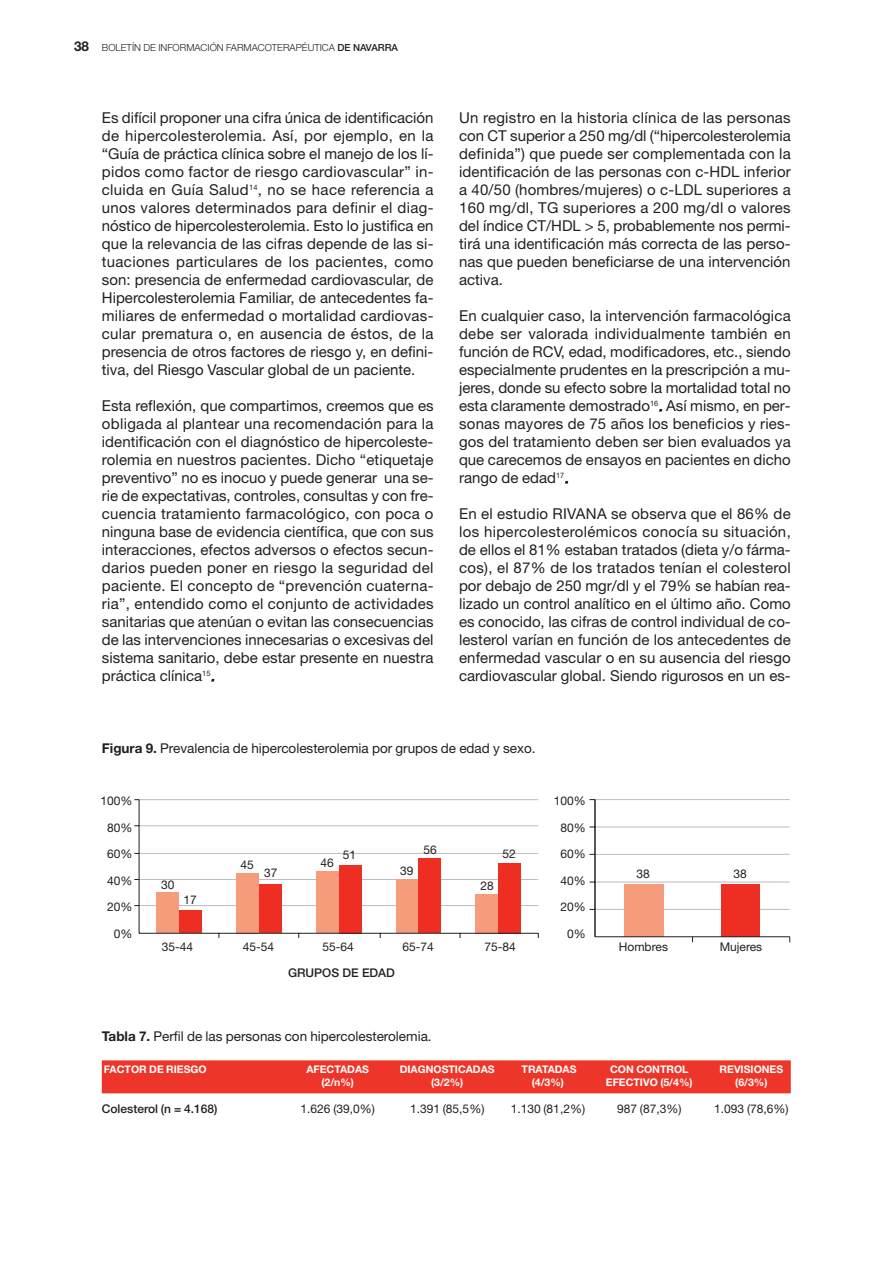
<style>
.page{position:relative;width:893px;height:1263px;background:#fff}
.page>*{position:absolute;margin:0;border:0;box-sizing:border-box;transform-origin:0 0}
.t1{font:15px/18px "Helvetica Neue";color:#231f20;text-align:justify}
.t2{font:13.5px "Helvetica Neue";color:#231f20}
.t3{font:12px "Helvetica Neue";color:#231f20}
.t4{font:500 12px "Helvetica Neue";color:#231f20}
.t5{font:700 10.5px "Helvetica Neue";color:#fff}
.t6{font:300 9.75px "Helvetica Neue";color:#231f20}
.s1{font-weight:700;font-size:13.5px}
.s2{font-weight:500}
.s3{font-style:italic}
.s4{font-weight:700}
</style>
<div class="page">
<div style="left:102px;top:1060px;width:689px;height:33px;background:#ee3529"></div>
<hr style="left:139px;top:905px;width:399px;height:1px;background:#bcbdc0">
<hr style="left:139px;top:879px;width:399px;height:1px;background:#bcbdc0">
<hr style="left:139px;top:853px;width:399px;height:1px;background:#bcbdc0">
<hr style="left:139px;top:825px;width:399px;height:1px;background:#bcbdc0">
<hr style="left:139px;top:799px;width:399px;height:1px;background:#bcbdc0">
<div style="left:156px;top:893px;width:23px;height:40px;background:#f69b7b"></div>
<div style="left:236px;top:873px;width:23px;height:60px;background:#f69b7b"></div>
<div style="left:316px;top:871px;width:23px;height:62px;background:#f69b7b"></div>
<div style="left:396px;top:879px;width:22px;height:54px;background:#f69b7b"></div>
<div style="left:475px;top:894px;width:23px;height:39px;background:#f69b7b"></div>
<div style="left:179px;top:910px;width:23px;height:23px;background:#ee2e22"></div>
<div style="left:259px;top:884px;width:23px;height:49px;background:#ee2e22"></div>
<div style="left:339px;top:865px;width:22px;height:68px;background:#ee2e22"></div>
<div style="left:418px;top:858px;width:23px;height:75px;background:#ee2e22"></div>
<div style="left:498px;top:863px;width:23px;height:70px;background:#ee2e22"></div>
<hr style="left:595px;top:909px;width:195px;height:1px;background:#bcbdc0">
<hr style="left:595px;top:882px;width:195px;height:1px;background:#bcbdc0">
<hr style="left:595px;top:854px;width:195px;height:1px;background:#bcbdc0">
<hr style="left:595px;top:827px;width:195px;height:1px;background:#bcbdc0">
<hr style="left:595px;top:799px;width:195px;height:1px;background:#bcbdc0">
<div style="left:624px;top:884px;width:39px;height:53px;background:#f69b7b"></div>
<div style="left:721px;top:884px;width:39px;height:53px;background:#ee2e22"></div>
<hr style="left:595px;top:936px;width:195px;height:1px;background:#231f20">
<hr style="left:595px;top:800px;width:1px;height:137px;background:#231f20">
<hr style="left:594px;top:800px;width:1px;height:137px;background:#231f20">
<hr style="left:139px;top:933px;width:399px;height:1px;background:#231f20">
<hr style="left:139px;top:800px;width:1px;height:133px;background:#231f20">
<p class="t6" style="left:74px;top:44px;width:325px"><span class="s1">38</span> BOLETÍN DE INFORMACIÓN FARMACOTERAPÉUTICA <span class="s2">DE NAVARRA</span></p>
<p class="t1" style="left:102px;top:110px;width:333px">Es difícil proponer una cifra única de identificación de hipercolesterolemia. Así, por ejemplo, en la “Guía de práctica clínica sobre el manejo de los lí&shy;pidos como factor de riesgo cardiovascular” in&shy;cluida en Guía Salud<sup>14</sup>, no se hace referencia a unos valores determinados para definir el diag&shy;nóstico de hipercolesterolemia. Esto lo justifica en que la relevancia de las cifras depende de las si&shy;tuaciones particulares de los pacientes, como son: presencia de enfermedad cardiovascular, de Hipercolesterolemia Familiar, de antecedentes fa&shy;miliares de enfermedad o mortalidad cardiovas&shy;cular prematura o, en ausencia de éstos, de la presencia de otros factores de riesgo y, en defini&shy;tiva, del Riesgo Vascular global de un paciente.</p>
<p class="t1" style="left:102px;top:398px;width:333px">Esta reflexión, que compartimos, creemos que es obligada al plantear una recomendación para la identificación con el diagnóstico de hipercoleste&shy;rolemia en nuestros pacientes. Dicho “etiquetaje preventivo” no es inocuo y puede generar una se&shy;rie de expectativas, controles, consultas y con fre&shy;cuencia tratamiento farmacológico, con poca o ninguna base de evidencia científica, que con sus interacciones, efectos adversos o efectos secun&shy;darios pueden poner en riesgo la seguridad del paciente. El concepto de “prevención cuaterna&shy;ria”, entendido como el conjunto de actividades sanitarias que atenúan o evitan las consecuencias de las intervenciones innecesarias o excesivas del sistema sanitario, debe estar presente en nuestra práctica clínica<sup>15</sup><span class="s3">.</span></p>
<p class="t1" style="left:459px;top:110px;width:333px">Un registro en la historia clínica de las personas con CT superior a 250 mg/dl (“hipercolesterolemia definida”) que puede ser complementada con la identificación de las personas con c-HDL inferior a 40/50 (hombres/mujeres) o c-LDL superiores a 160 mg/dl, TG superiores a 200 mg/dl o valores del índice CT/HDL &gt; 5, probablemente nos permi&shy;tirá una identificación más correcta de las perso&shy;nas que pueden beneficiarse de una intervención activa.</p>
<p class="t1" style="left:459px;top:308px;width:333px">En cualquier caso, la intervención farmacológica debe ser valorada individualmente también en función de RCV, edad, modificadores, etc., siendo especialmente prudentes en la prescripción a mu&shy;jeres, donde su efecto sobre la mortalidad total no esta claramente demostrado<sup>16</sup><span class="s3">.</span>Así mismo, en per&shy;sonas mayores de 75 años los beneficios y ries&shy;gos del tratamiento deben ser bien evaluados ya que carecemos de ensayos en pacientes en dicho rango de edad<sup>17</sup><span class="s3">.</span></p>
<p class="t1" style="left:459px;top:506px;width:333px">En el estudio RIVANA se observa que el 86% de los hipercolesterolémicos conocía su situación, de ellos el 81% estaban tratados (dieta y/o fárma&shy;cos), el 87% de los tratados tenían el colesterol por debajo de 250 mgr/dl y el 79% se habían rea&shy;lizado un control analítico en el último año. Como es conocido, las cifras de control individual de co&shy;lesterol varían en función de los antecedentes de enfermedad vascular o en su ausencia del riesgo cardiovascular global. Siendo rigurosos en un es-</p>
<p class="t2" style="left:102px;top:743px;width:435px"><span class="s4">Figura 9.</span> Prevalencia de hipercolesterolemia por grupos de edad y sexo.</p>
<p class="t3" style="left:100px;top:796px;width:34px">100%</p>
<p class="t3" style="left:107px;top:823px;width:27px">80%</p>
<p class="t3" style="left:107px;top:850px;width:27px">60%</p>
<p class="t3" style="left:107px;top:876px;width:27px">40%</p>
<p class="t3" style="left:107px;top:903px;width:27px">20%</p>
<p class="t3" style="left:114px;top:929px;width:20px">0%</p>
<p class="t3" style="left:161px;top:881px;width:15px">30</p>
<p class="t3" style="left:183px;top:896px;width:15px">17</p>
<p class="t3" style="left:241px;top:861px;width:15px">45</p>
<p class="t3" style="left:264px;top:868px;width:15px">37</p>
<p class="t3" style="left:321px;top:858px;width:15px">46</p>
<p class="t3" style="left:343px;top:851px;width:15px">51</p>
<p class="t3" style="left:400px;top:866px;width:15px">39</p>
<p class="t3" style="left:423px;top:845px;width:15px">56</p>
<p class="t3" style="left:480px;top:881px;width:15px">28</p>
<p class="t3" style="left:503px;top:849px;width:15px">52</p>
<p class="t3" style="left:162px;top:943px;width:33px">35-44</p>
<p class="t3" style="left:243px;top:943px;width:33px">45-54</p>
<p class="t3" style="left:322px;top:943px;width:33px">55-64</p>
<p class="t3" style="left:402px;top:943px;width:33px">65-74</p>
<p class="t3" style="left:484px;top:943px;width:33px">75-84</p>
<p class="t4" style="left:288px;top:969px;width:108px">GRUPOS DE EDAD</p>
<p class="t3" style="left:554px;top:796px;width:34px">100%</p>
<p class="t3" style="left:560px;top:823px;width:27px">80%</p>
<p class="t3" style="left:560px;top:850px;width:27px">60%</p>
<p class="t3" style="left:560px;top:876px;width:27px">40%</p>
<p class="t3" style="left:560px;top:903px;width:27px">20%</p>
<p class="t3" style="left:567px;top:929px;width:20px">0%</p>
<p class="t3" style="left:636px;top:869px;width:15px">38</p>
<p class="t3" style="left:733px;top:869px;width:15px">38</p>
<p class="t3" style="left:619px;top:943px;width:51px">Hombres</p>
<p class="t3" style="left:720px;top:943px;width:44px">Mujeres</p>
<p class="t2" style="left:102px;top:1031px;width:331px"><span class="s4">Tabla 7.</span> Perfil de las personas con hipercolesterolemia.</p>
<p class="t5" style="left:104px;top:1065px;width:104px">FACTOR DE RIESGO</p>
<p class="t5" style="left:306px;top:1065px;width:64px">AFECTADAS</p>
<p class="t5" style="left:400px;top:1065px;width:97px">DIAGNOSTICADAS</p>
<p class="t5" style="left:522px;top:1065px;width:57px">TRATADAS</p>
<p class="t5" style="left:610px;top:1065px;width:80px">CON CONTROL</p>
<p class="t5" style="left:720px;top:1065px;width:65px">REVISIONES</p>
<p class="t5" style="left:321px;top:1079px;width:34px">(2/n%)</p>
<p class="t5" style="left:431px;top:1079px;width:34px">(3/2%)</p>
<p class="t5" style="left:532px;top:1079px;width:34px">(4/3%)</p>
<p class="t5" style="left:606px;top:1079px;width:88px">EFECTIVO (5/4%)</p>
<p class="t5" style="left:735px;top:1079px;width:34px">(6/3%)</p>
<p class="t4" style="left:102px;top:1105px;width:117px">Colesterol (n = 4.168)</p>
<p class="t3" style="left:300px;top:1105px;width:76px">1.626 (39,0%)</p>
<p class="t3" style="left:410px;top:1105px;width:76px">1.391 (85,5%)</p>
<p class="t3" style="left:511px;top:1105px;width:76px">1.130 (81,2%)</p>
<p class="t3" style="left:617px;top:1105px;width:66px">987 (87,3%)</p>
<p class="t3" style="left:714px;top:1105px;width:76px">1.093 (78,6%)</p>
</div>
